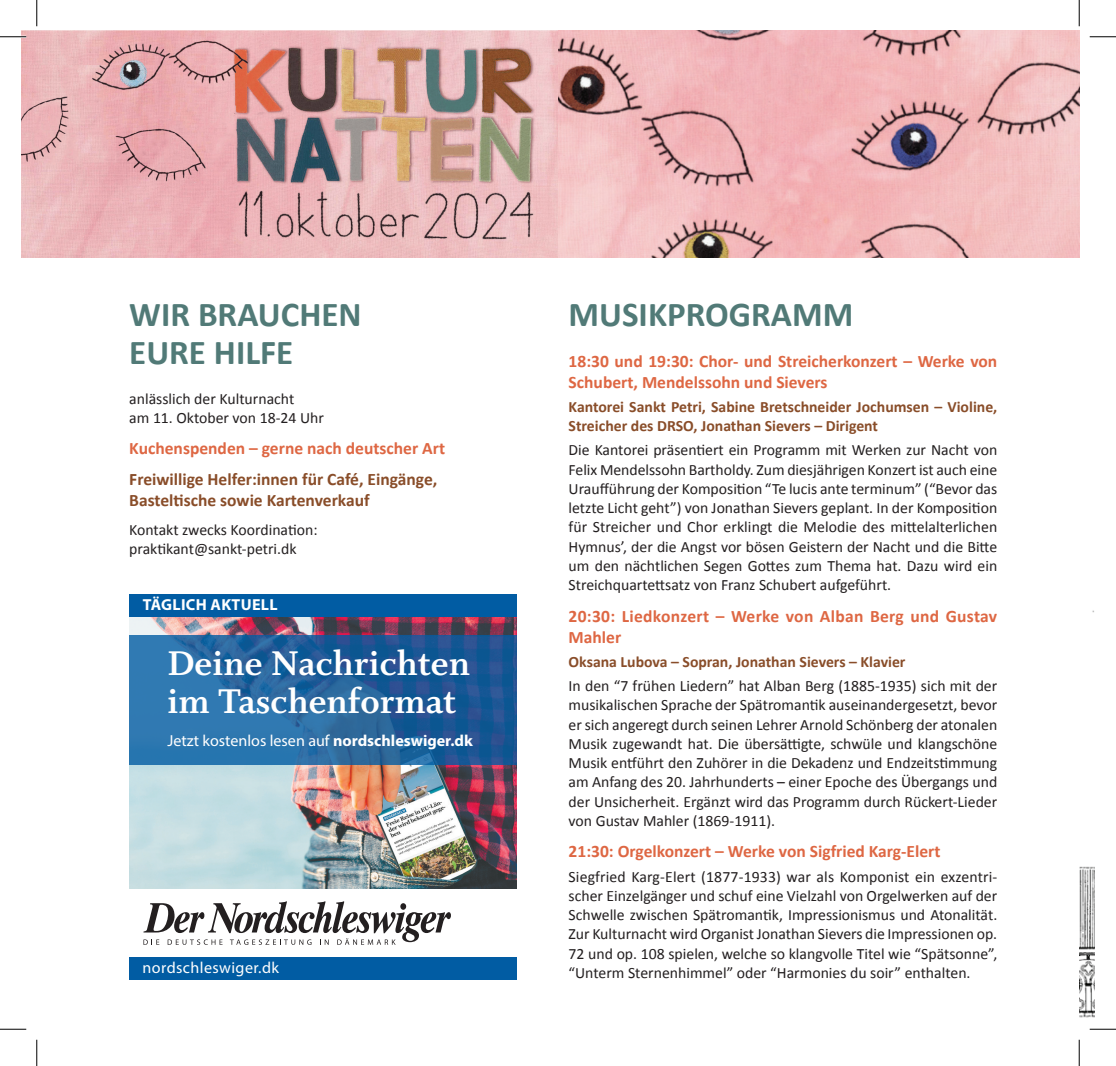
<style>
.page{position:relative;width:1116px;height:1066px;background:#fff}
.page>*{position:absolute;margin:0;border:0;box-sizing:border-box;transform-origin:0 0}
.t1{font:38.32px/38.3px "Whitman Bold LF";color:#fff}
.t2{font:700 35px/38.5px "Calibri";color:#517a77}
.t3{font:700 17.5px/21px "Calibri";color:#de6743}
.t4{font:700 17.5px/21px "Calibri";color:#894d29}
.t5{font:15.92px "Myriad Pro";color:#fff}
.t6{font:700 15.92px "Myriad Pro";color:#fff}
.t7{font:15.75px/19.2px "Calibri";color:#231f20;text-align:justify}
.t8{font:700 15.75px/19.2px "Calibri";color:#894d29}
.s1{font-weight:700}
</style>
<div class="page">
<img style="left:22px;top:30px;width:1057px;height:228px">
<img style="left:1079px;top:64px;width:14px;height:954px">
<img style="left:130px;top:617px;width:387px;height:272px">
<div style="left:130px;top:635px;width:387px;height:130px;background:#015ca3;opacity:.8"></div>
<div style="left:130px;top:594px;width:387px;height:23px;background:#015ca3"></div>
<div style="left:130px;top:957px;width:387px;height:22px;background:#015ca3"></div>
<svg style="left:143px;top:901px;width:308px;height:44px"></svg>
<hr style="left:0;top:36px;width:26px;height:2px;background:#fff">
<svg style="left:0;top:36px;width:26px;height:1px"></svg>
<svg style="left:1089px;top:36px;width:26px;height:1px"></svg>
<svg style="left:0;top:1029px;width:26px;height:1px"></svg>
<svg style="left:1089px;top:1029px;width:26px;height:1px"></svg>
<svg style="left:36px;top:0;width:1px;height:26px"></svg>
<svg style="left:36px;top:1039px;width:1px;height:27px"></svg>
<svg style="left:1078px;top:0;width:1px;height:26px"></svg>
<svg style="left:1078px;top:1039px;width:1px;height:27px"></svg>
<h2 class="t2" style="left:129px;top:294px;width:234px">WIR BRAUCHEN<br>EURE HILFE</h2>
<p class="t7" style="left:129px;top:388px;width:196px">anlässlich der Kulturnacht<br>am 11. Oktober von 18-24 Uhr</p>
<p class="t3" style="left:129px;top:437px;width:317px">Kuchenspenden – gerne nach deutscher Art</p>
<p class="t4" style="left:129px;top:468px;width:309px">Freiwillige Helfer:innen für Café, Eingänge,<br>Basteltische sowie Kartenverkauf</p>
<p class="t7" style="left:129px;top:519px;width:190px">Kontakt zwecks Koordination: praktikant@sankt-petri.dk</p>
<p class="t6" style="left:143px;top:594px;width:136px">TÄGLICH AKTUELL</p>
<h1 class="t1" style="left:167px;top:645px;width:304px">Deine Nachrichten im Taschenformat</h1>
<p class="t5" style="left:167px;top:731px;width:307px">Jetzt kostenlos lesen auf <span class="s1">nordschleswiger.dk</span></p>
<p class="t5" style="left:143px;top:957px;width:138px">nordschleswiger.dk</p>
<h2 class="t2" style="left:568px;top:294px;width:286px">MUSIKPROGRAMM</h2>
<p class="t3" style="left:568px;top:350px;width:430px">18:30 und 19:30: Chor- und Streicherkonzert – Werke von<br>Schubert, Mendelssohn und Sievers</p>
<p class="t8" style="left:568px;top:396px;width:430px">Kantorei Sankt Petri, Sabine Bretschneider Jochumsen – Violine,<br>Streicher des DRSO, Jonathan Sievers – Dirigent</p>
<p class="t7" style="left:568px;top:440px;width:430px">Die Kantorei präsentiert ein Programm mit Werken zur Nacht von Felix Mendelssohn Bartholdy. Zum diesjährigen Konzert ist auch eine Uraufführung der Komposition “Te lucis ante terminum” (“Bevor das letzte Licht geht”) von Jonathan Sievers geplant. In der Komposition für Streicher und Chor erklingt die Melodie des mittelalterlichen Hymnus’, der die Angst vor bösen Geistern der Nacht und die Bitte um den nächtlichen Segen Gottes zum Thema hat. Dazu wird ein Streichquartettsatz von Franz Schubert aufgeführt.</p>
<p class="t3" style="left:568px;top:605px;width:430px">20:30: Liedkonzert – Werke von Alban Berg und Gustav<br>Mahler</p>
<p class="t8" style="left:568px;top:651px;width:338px">Oksana Lubova – Sopran, Jonathan Sievers – Klavier</p>
<p class="t7" style="left:568px;top:676px;width:430px">In den “7 frühen Liedern” hat Alban Berg (1885-1935) sich mit der musikalischen Sprache der Spätromantik auseinandergesetzt, bevor er sich angeregt durch seinen Lehrer Arnold Schönberg der atonalen Musik zugewandt hat. Die übersättigte, schwüle und klangschöne Musik entführt den Zuhörer in die Dekadenz und Endzeitstimmung am Anfang des 20. Jahrhunderts – einer Epoche des Übergangs und der Unsicherheit. Ergänzt wird das Programm durch Rückert-Lieder von Gustav Mahler (1869-1911).</p>
<p class="t3" style="left:568px;top:840px;width:373px">21:30: Orgelkonzert – Werke von Sigfried Karg-Elert</p>
<p class="t7" style="left:568px;top:866px;width:430px">Siegfried Karg-Elert (1877-1933) war als Komponist ein exzentri&shy;scher Einzelgänger und schuf eine Vielzahl von Orgelwerken auf der Schwelle zwischen Spätromantik, Impressionismus und Atonalität.<br>Zur Kulturnacht wird Organist Jonathan Sievers die Impressionen op.<br>72 und op. 108 spielen, welche so klangvolle Titel wie “Spätsonne”, “Unterm Sternenhimmel” oder “Harmonies du soir” enthalten.</p>
</div>
